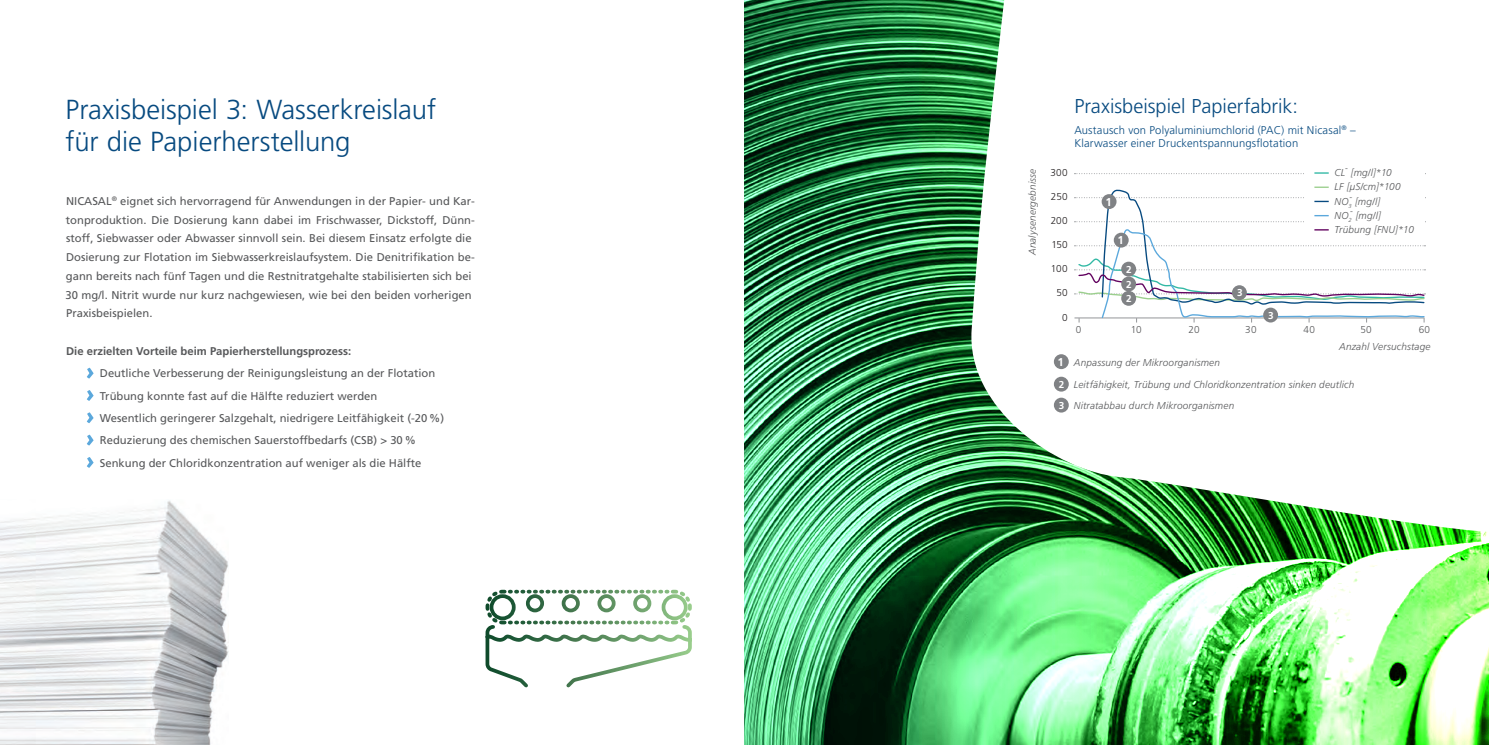
<style>
.page{position:relative;width:1489px;height:745px;background:#fff}
.page>*{position:absolute;margin:0;border:0;box-sizing:border-box;transform-origin:0 0}
.t1{font:300 27.5px/32.5px "Frutiger LT Std";letter-spacing:-.005em;color:#074a80}
.t2{font:300 20px "Frutiger LT Std";color:#074a80}
.t3{font:700 11.38px "Frutiger LT Std";color:#fff}
.t4{font:11.25px/18.8px "Frutiger LT Std";color:#57585a}
.t5{font:300 11.25px/13.5px "Frutiger LT Std";letter-spacing:.015em;color:#074a80}
.t6{font:700 11.25px "Frutiger LT Std";color:#57585a}
.t7{font:italic 300 10px/14.2px "Frutiger LT Std";letter-spacing:.015em;color:#57585a}
.t8{font:300 10px "Frutiger LT Std";letter-spacing:.02em;color:#231f20}
.t9{font:300 10px "Frutiger LT Std";letter-spacing:.025em;color:#57585a}
.t10{font:700 10px "Frutiger LT Std";color:#fff}
.t11{font:italic 300 8.25px "Frutiger LT Std";color:#57585a}
.s1{font-weight:700;font-style:normal;font-size:11.38px;color:#fff}
.s2{font-weight:700;font-style:normal;color:#fff}
</style>
<div class="page">
<img style="left:0;top:500px;width:228px;height:244px">
<img style="left:744px;top:0;width:744px;height:744px">
<svg style="left:965px;top:0;width:523px;height:534px"></svg>
<div style="left:1304px;top:166px;width:120px;height:73px;background:#fff"></div>
<svg style="left:1074px;top:172px;width:351px;height:2px"></svg>
<svg style="left:1074px;top:186px;width:351px;height:136px"></svg>
<div style="left:1053px;top:354px;width:15px;height:15px;background:#808285;border-radius:50%"></div>
<div style="left:1053px;top:376px;width:15px;height:15px;background:#808285;border-radius:50%"></div>
<div style="left:1053px;top:397px;width:15px;height:15px;background:#808285;border-radius:50%"></div>
<div style="left:1101px;top:194px;width:15px;height:15px;background:#808285;border-radius:50%"></div>
<div style="left:1113px;top:232px;width:15px;height:15px;background:#808285;border-radius:50%"></div>
<div style="left:1121px;top:276px;width:15px;height:15px;background:#808285;border-radius:50%"></div>
<div style="left:1121px;top:261px;width:15px;height:15px;background:#808285;border-radius:50%"></div>
<div style="left:1121px;top:291px;width:15px;height:14px;background:#808285;border-radius:50%"></div>
<div style="left:1231px;top:285px;width:15px;height:15px;background:#808285;border-radius:50%"></div>
<div style="left:1262px;top:307px;width:15px;height:15px;background:#808285;border-radius:50%"></div>
<svg style="left:485px;top:589px;width:207px;height:99px"></svg>
<svg style="left:87px;top:367px;width:7px;height:11px"></svg>
<svg style="left:87px;top:390px;width:7px;height:10px"></svg>
<svg style="left:87px;top:412px;width:7px;height:11px"></svg>
<svg style="left:87px;top:434px;width:7px;height:11px"></svg>
<svg style="left:87px;top:457px;width:7px;height:10px"></svg>
<h1 class="t1" style="left:66px;top:93px;width:372px">Praxisbeispiel 3: Wasserkreislauf für die Papierherstellung</h1>
<h2 class="t2" style="left:1074px;top:95px;width:225px">Praxisbeispiel Papierfabrik:</h2>
<p class="t5" style="left:1074px;top:123px;width:283px">Austausch von Polyaluminiumchlorid (PAC) mit Nicasal<sup>®</sup> –<br>Klarwasser einer Druckentspannungsflotation</p>
<p class="t4" style="left:66px;top:191px;width:410px">NICASAL<sup>®</sup> eignet sich hervorragend für Anwendungen in der Papier- und Kar&shy;tonproduktion. Die Dosierung kann dabei im Frischwasser, Dickstoff, Dünn&shy;stoff, Siebwasser oder Abwasser sinnvoll sein. Bei diesem Einsatz erfolgte die Dosierung zur Flotation im Siebwasserkreislaufsystem. Die Denitrifikation be&shy;gann bereits nach fünf Tagen und die Restnitratgehalte stabilisierten sich bei 30 mg/l. Nitrit wurde nur kurz nachgewiesen, wie bei den beiden vorherigen Praxisbeispielen.</p>
<p class="t6" style="left:66px;top:344px;width:286px">Die erzielten Vorteile beim Papierherstellungsprozess:</p>
<p class="t4" style="left:100px;top:362px;width:346px;line-height:22.2px">Deutliche Verbesserung der Reinigungsleistung an der Flotation Trübung konnte fast auf die Hälfte reduziert werden<br>Wesentlich geringerer Salzgehalt, niedrigere Leitfähigkeit (-20 %)<br>Reduzierung des chemischen Sauerstoffbedarfs (CSB) &gt; 30 % Senkung der Chloridkonzentration auf weniger als die Hälfte</p>
<p class="t7" style="left:1025px;top:255px;width:88px;rotate:-90deg">Analysenergebnisse</p>
<p class="t8" style="left:1050px;top:167px;width:19px">300</p>
<p class="t8" style="left:1050px;top:191px;width:18px">250</p>
<p class="t8" style="left:1050px;top:215px;width:19px">200</p>
<p class="t8" style="left:1051px;top:239px;width:18px">150</p>
<p class="t8" style="left:1050px;top:263px;width:18px">100</p>
<p class="t8" style="left:1056px;top:287px;width:13px">50</p>
<p class="t8" style="left:1062px;top:311px;width:7px">0</p>
<p class="t3" style="left:1105px;top:195px;width:8px">1</p>
<p class="t3" style="left:1117px;top:233px;width:8px">1</p>
<p class="t10" style="left:1126px;top:263px;width:7px">2</p>
<p class="t10" style="left:1126px;top:292px;width:7px">2</p>
<p class="t10" style="left:1126px;top:278px;width:7px">2</p>
<p class="t10" style="left:1236px;top:287px;width:7px">3</p>
<p class="t10" style="left:1268px;top:309px;width:7px">3</p>
<p class="t7" style="left:1334px;top:165px;width:68px;text-indent:16px">[mg/l]*10<br>LF [µS/cm]*100<br>NO<sub>3</sub> [mg/l]</p>
<p class="t7" style="left:1334px;top:165px;width:12px">CL</p>
<p class="t11" style="left:1345px;top:164px;width:4px">-</p>
<p class="t11" style="left:1349px;top:192px;width:4px">-</p>
<p class="t7" style="left:1334px;top:208px;width:48px">NO<sub>2</sub> [mg/l]</p>
<p class="t11" style="left:1349px;top:206px;width:4px">-</p>
<p class="t7" style="left:1334px;top:222px;width:81px">Trübung [FNU]*10</p>
<p class="t9" style="left:1075px;top:324px;width:7px">0</p>
<p class="t9" style="left:1130px;top:324px;width:12px">10</p>
<p class="t9" style="left:1188px;top:324px;width:13px">20</p>
<p class="t9" style="left:1245px;top:324px;width:13px">30</p>
<p class="t9" style="left:1303px;top:324px;width:13px">40</p>
<p class="t9" style="left:1360px;top:324px;width:13px">50</p>
<p class="t9" style="left:1418px;top:324px;width:13px">60</p>
<p class="t7" style="left:1338px;top:339px;width:93px">Anzahl Versuchstage</p>
<p class="t7" style="left:1057px;top:352px;width:298px;line-height:21.4px"><span class="s1">1</span> Anpassung der Mikroorganismen<br><span class="s2">2</span> Leitfähigkeit, Trübung und Chloridkonzentration sinken deutlich<br><span class="s2">3</span> Nitratabbau durch Mikroorganismen</p>
</div>
